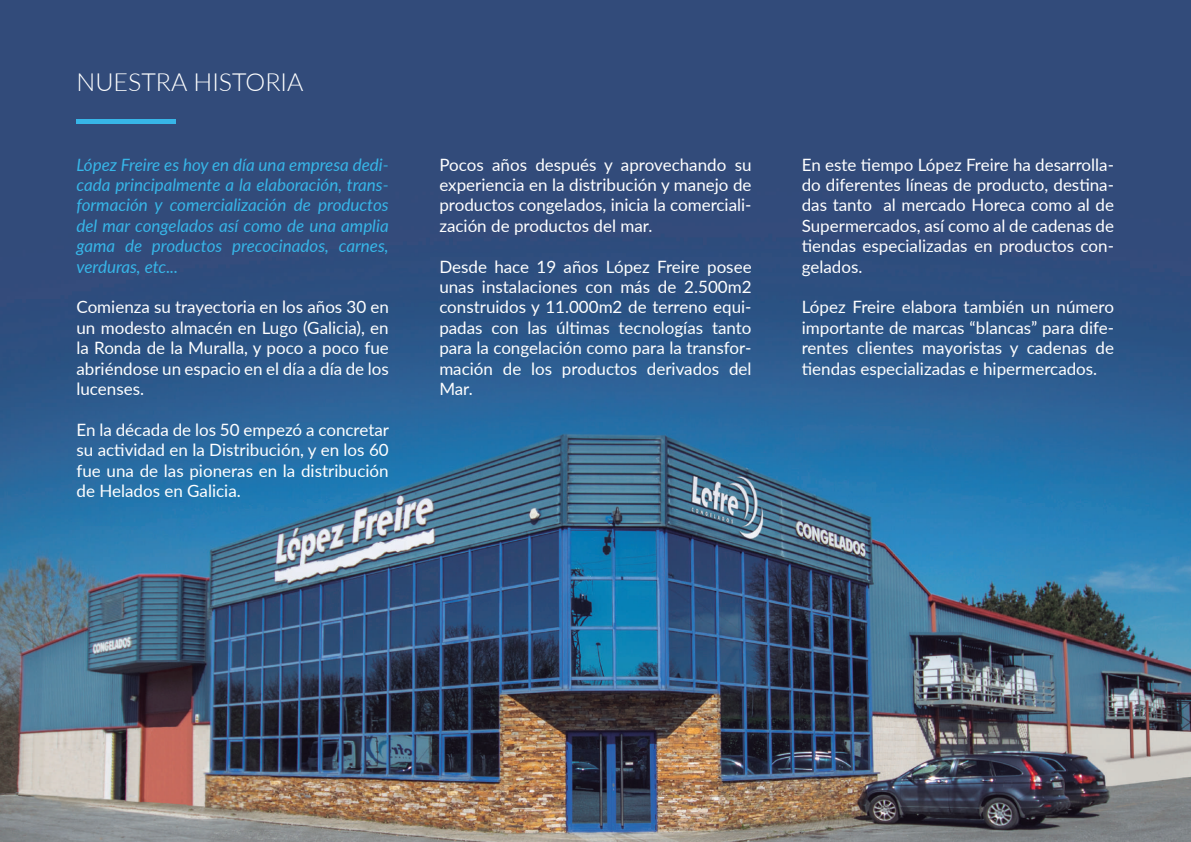
<style>
.page{position:relative;width:1191px;height:842px;background:#fff}
.page>*{position:absolute;margin:0;border:0;box-sizing:border-box;transform-origin:0 0}
.t1{font:300 25px "Lato";color:#fff}
.t2{font:17px/20.4px "Lato";color:#fff;text-align:justify}
.t3{font:italic 17px/20.4px "Lato";color:#37b6e8;text-align:justify}
</style>
<div class="page">
<img style="left:0;top:0;width:1191px;height:842px">
<div style="left:76px;top:119px;width:99px;height:5px;background:#37b6e8"></div>
<h1 class="t1" style="left:76px;top:65px;width:228px">NUESTRA HISTORIA</h1>
<p class="t3" style="left:76px;top:153px;width:314px">López Freire es hoy en día una empresa dedi&shy;cada principalmente a la elaboración, trans&shy;formación y comercialización de productos del mar congelados así como de una amplia gama de productos precocinados, carnes, verduras, etc...</p>
<p class="t2" style="left:76px;top:296px;width:314px">Comienza su trayectoria en los años 30 en un modesto almacén en Lugo (Galicia), en la Ronda de la Muralla, y poco a poco fue abriéndose un espacio en el día a día de los lucenses.</p>
<p class="t2" style="left:76px;top:419px;width:314px">En la década de los 50 empezó a concretar su actividad en la Distribución, y en los 60 fue una de las pioneras en la distribución de Helados en Galicia.</p>
<p class="t2" style="left:439px;top:153px;width:314px">Pocos años después y aprovechando su experiencia en la distribución y manejo de productos congelados, inicia la comerciali&shy;zación de productos del mar.</p>
<p class="t2" style="left:439px;top:255px;width:314px">Desde hace 19 años López Freire posee unas instalaciones con más de 2.500m2 construidos y 11.000m2 de terreno equi&shy;padas con las últimas tecnologías tanto para la congelación como para la transfor&shy;mación de los productos derivados del Mar.</p>
<p class="t2" style="left:801px;top:153px;width:314px">En este tiempo López Freire ha desarrolla&shy;do diferentes líneas de producto, destina&shy;das tanto al mercado Horeca como al de Supermercados, así como al de cadenas de tiendas especializadas en productos con&shy;gelados.</p>
<p class="t2" style="left:801px;top:296px;width:314px">López Freire elabora también un número importante de marcas “blancas” para dife&shy;rentes clientes mayoristas y cadenas de tiendas especializadas e hipermercados.</p>
</div>
